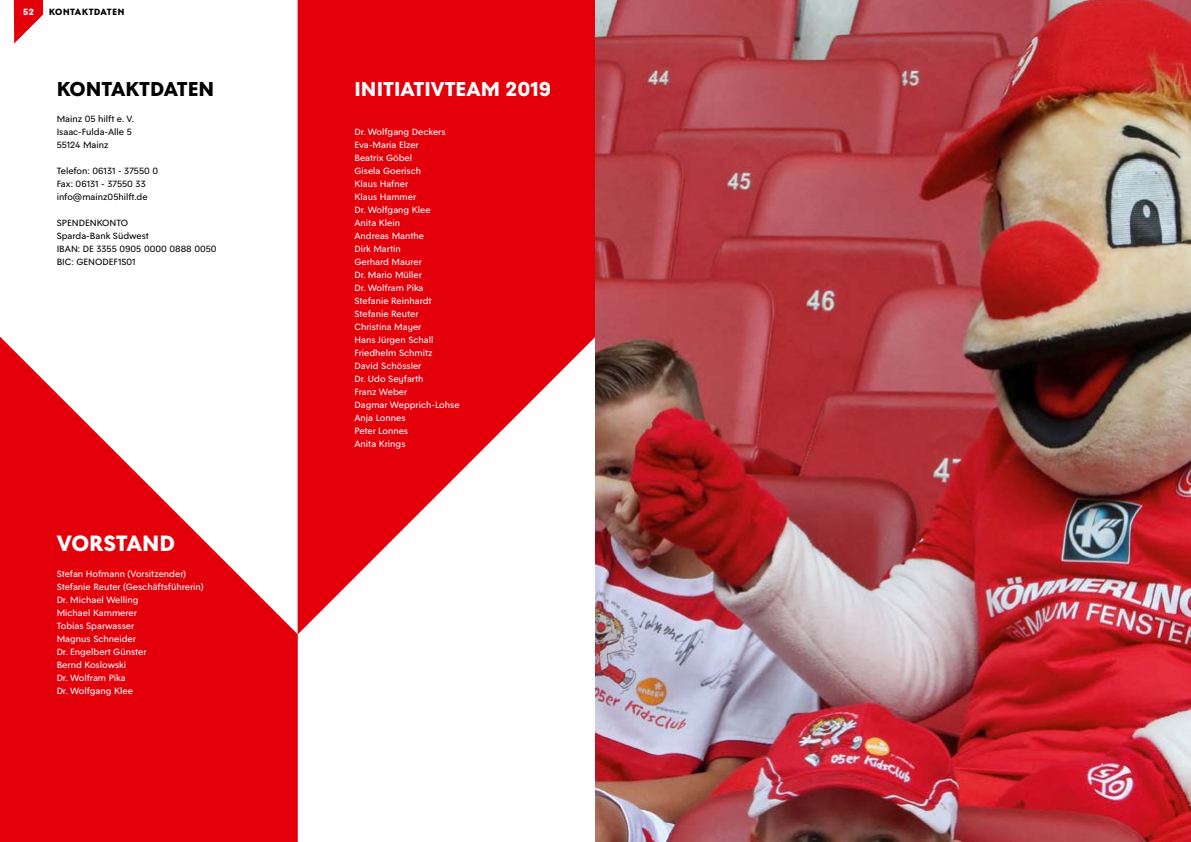
<style>
.page{position:relative;width:1191px;height:842px;background:#fff}
.page>*{position:absolute;margin:0;border:0;box-sizing:border-box;transform-origin:0 0}
.t1{font:700 22px "M05 Text";letter-spacing:-.015em;color:#fff}
.t2{font:700 20px "M05 Text";color:#fff}
.t3{font:700 20px "M05 Text";color:#000}
.t4{font:9px/13px "M05 Text";color:#fff}
.t5{font:9px/13px "M05 Text";color:#000}
.t6{font:700 9px "M05 Headline";letter-spacing:.07em;color:#000}
.t7{font:700 9px "M05 Headline";color:#fff}
</style>
<div class="page">
<svg style="left:13px;top:0;width:285px;height:205px"></svg>
<svg style="left:0;top:205px;width:298px;height:637px;fill:#e3000b"></svg>
<svg style="left:298px;top:0;width:297px;height:634px;fill:#e3000b"></svg>
<img style="left:595px;top:0;width:596px;height:842px">
<p class="t7" style="left:23px;top:7px;width:12px">52</p>
<p class="t6" style="left:49px;top:7px;width:77px">KONTAKTDATEN</p>
<h2 class="t3" style="left:57px;top:76px;width:159px">KONTAKTDATEN</h2>
<p class="t5" style="left:57px;top:112px;width:79px">Mainz 05 hilft e. V.<br>Isaac-Fulda-Alle 5<br>55124 Mainz</p>
<p class="t5" style="left:57px;top:164px;width:103px">Telefon: 06131 - 37550 0<br>Fax: 06131 - 37550 33 info@mainz05hilft.de</p>
<p class="t5" style="left:57px;top:216px;width:161px">SPENDENKONTO<br>Sparda-Bank Südwest<br>IBAN: DE 3355 0905 0000 0888 0050<br>BIC: GENODEF1S01</p>
<h1 class="t1" style="left:57px;top:529px;width:120px">VORSTAND</h1>
<p class="t4" style="left:57px;top:567px;width:148px">Stefan Hofmann (Vorsitzender)<br>Stefanie Reuter (Geschäftsführerin)<br>Dr. Michael Welling<br>Michael Kammerer<br>Tobias Sparwasser<br>Magnus Schneider<br>Dr. Engelbert Günster<br>Bernd Koslowski<br>Dr. Wolfram Pika<br>Dr. Wolfgang Klee</p>
<h2 class="t2" style="left:354px;top:76px;width:198px">INITIATIVTEAM 2019</h2>
<p class="t4" style="left:354px;top:125px;width:107px">Dr. Wolfgang Deckers<br>Eva-Maria Elzer<br>Beatrix Göbel<br>Gisela Goerisch<br>Klaus Hafner<br>Klaus Hammer<br>Dr. Wolfgang Klee<br>Anita Klein<br>Andreas Manthe<br>Dirk Martin<br>Gerhard Maurer<br>Dr. Mario Müller<br>Dr. Wolfram Pika<br>Stefanie Reinhardt<br>Stefanie Reuter<br>Christina Mayer<br>Hans Jürgen Schall<br>Friedhelm Schmitz<br>David Schössler<br>Dr. Udo Seyfarth<br>Franz Weber<br>Dagmar Wepprich-Lohse<br>Anja Lonnes<br>Peter Lonnes<br>Anita Krings</p>
</div>
